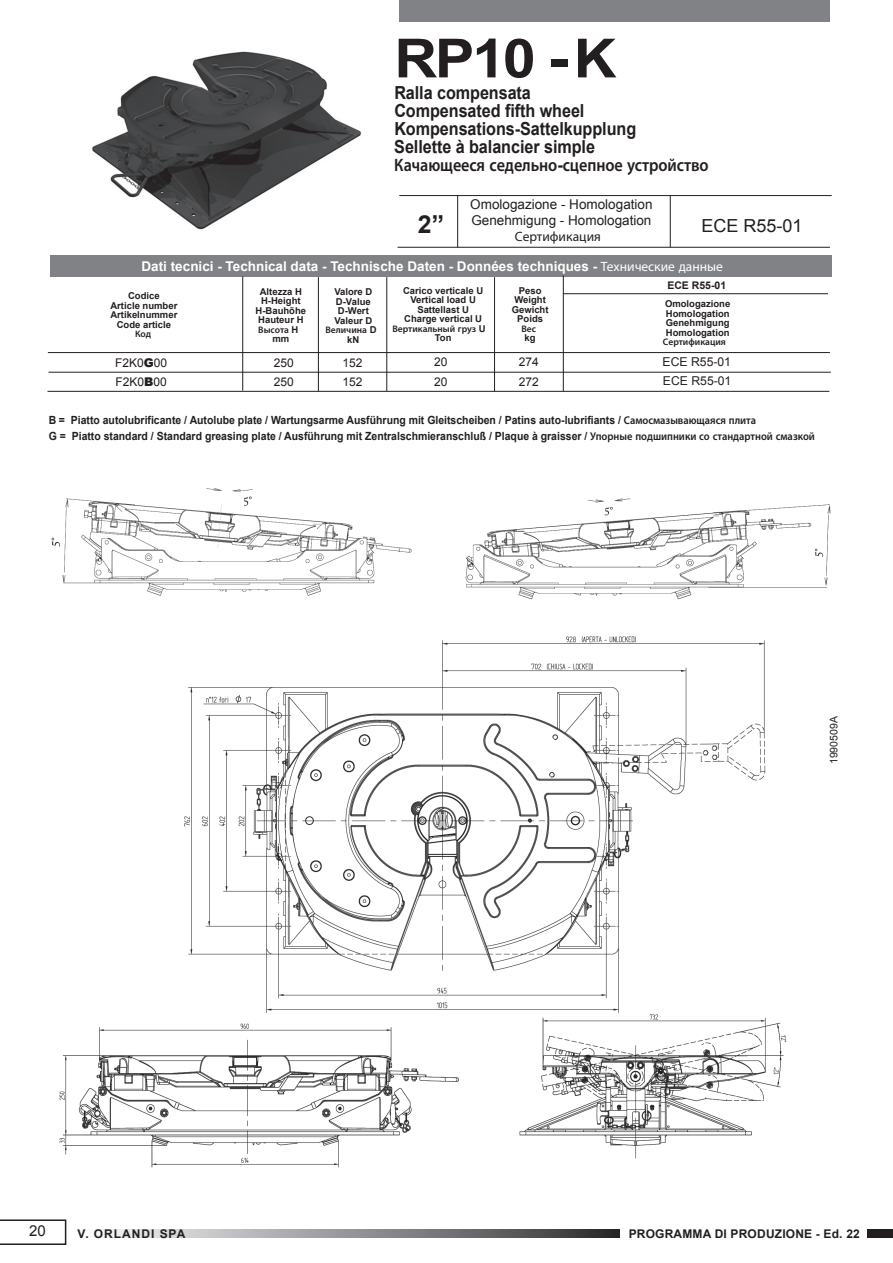
<style>
.page{position:relative;width:893px;height:1263px;background:#fff}
.page>*{position:absolute;margin:0;border:0;box-sizing:border-box;transform-origin:0 0}
.t1{font:700 54px "Arial";color:#231f20;scale:1.1 1}
.t2{font:700 24.75px "Arial";color:#231f20}
.t3{font:700 18px/18px "Arial";letter-spacing:-.005em;color:#231f20;scale:.9 1}
.t4{font:600 18px "Myriad Pro";letter-spacing:-.005em;color:#231f20;scale:.9 1}
.t5{font:18px "Arial";color:#231f20}
.t6{font:700 13.5px "Arial";color:#fff}
.t7{font:13.5px/16.2px "Arial";color:#231f20}
.t8{font:13.5px "Myriad Pro";color:#231f20}
.t9{font:12.15px "Arial";color:#231f20}
.t10{font:700 12px "Arial";letter-spacing:.015em;color:#231f20}
.t11{font:12px/19.2px "Arial";color:#231f20}
.t12{font:700 12px "Arial";letter-spacing:.08em;color:#231f20}
.t13{font:700 11.25px/16.2px "Arial";color:#231f20;scale:.93 1}
.t14{font:700 10.5px "Arial";color:#231f20}
.t15{font:10.5px "Arial";color:#231f20}
.t16{font:700 9.45px/9.4px "Arial";color:#231f20;text-align:center}
.t17{font:600 9.45px "Myriad Pro";color:#231f20}
.s1{font-family:"Arial";font-weight:700}
.s2{font-family:"Myriad Pro";font-weight:400}
.s3{font-weight:900}
.s4{font-family:"Myriad Pro";font-weight:600}
.s5{font-weight:400;font-size:15px}
</style>
<div class="page">
<svg style="left:0;top:1219px;width:66px;height:26px"></svg>
<div style="left:868px;top:1229px;width:25px;height:9px;background:#231f20"></div>
<svg style="left:102px;top:1229px;width:517px;height:9px"></svg>
<img style="left:51px;top:488px;width:780px;height:680px">
<div style="left:399px;top:0;width:431px;height:21px;background:#808285"></div>
<hr style="left:670px;top:196px;width:1px;height:51px;background:#231f20">
<hr style="left:457px;top:196px;width:1px;height:51px;background:#231f20">
<hr style="left:398px;top:247px;width:432px;height:1px;background:#231f20">
<hr style="left:399px;top:195px;width:433px;height:1px;background:#231f20">
<div style="left:828px;top:701px;width:17px;height:79px;background:#fff"></div>
<hr style="left:48px;top:372px;width:783px;height:1px;background:#231f20">
<hr style="left:48px;top:391px;width:781px;height:1px;background:#231f20">
<div style="left:50px;top:255px;width:782px;height:22px;background:#808285"></div>
<hr style="left:318px;top:277px;width:1px;height:114px;background:#231f20">
<hr style="left:386px;top:277px;width:1px;height:114px;background:#231f20">
<hr style="left:563px;top:276px;width:1px;height:115px;background:#231f20">
<hr style="left:563px;top:293px;width:265px;height:1px;background:#231f20">
<hr style="left:48px;top:352px;width:782px;height:1px;background:#231f20">
<hr style="left:494px;top:277px;width:1px;height:114px;background:#231f20">
<hr style="left:242px;top:276px;width:1px;height:115px;background:#231f20">
<img style="left:92px;top:51px;width:269px;height:179px">
<h1 class="t1" style="left:394px;top:23px;width:203px">RP10 -K</h1>
<h3 class="t3" style="left:394px;top:84px;width:270px">Ralla compensata<br>Compensated fifth wheel<br>Kompensations-Sattelkupplung<br>Sellette à balancier simple</h3>
<h3 class="t4" style="left:394px;top:153px;width:351px">Качающееся седельно<span class="s1">-</span>сцепное устройство</h3>
<p class="t7" style="left:470px;top:196px;width:184px">Omologazione - Homologation<br>Genehmigung - Homologation</p>
<p class="t8" style="left:515px;top:228px;width:87px">Сертификация</p>
<h2 class="t2" style="left:418px;top:208px;width:28px">2”</h2>
<h3 class="t5" style="left:701px;top:214px;width:103px">ECE R55-01</h3>
<p class="t6" style="left:142px;top:257px;width:583px">Dati tecnici - Technical data - Technische Daten - Données techniques - <span class="s2">Технические данные</span></p>
<p class="t16" style="left:110px;top:291px;width:68px">Codice<br>Article number<br>Artikelnummer<br>Code article</p>
<p class="t17" style="left:135px;top:328px;width:18px">Код</p>
<p class="t14" style="left:667px;top:278px;width:60px">ECE R55-01</p>
<p class="t16" style="left:403px;top:286px;width:82px">Carico verticale U<br>Vertical load U<br>Sattellast U<br>Charge vertical U</p>
<p class="t17" style="left:392px;top:323px;width:95px">Вертикальный груз <span class="s1">U</span></p>
<p class="t16" style="left:435px;top:333px;width:18px">Ton</p>
<p class="t16" style="left:512px;top:286px;width:38px">Peso<br>Weight<br>Gewicht<br>Poids</p>
<p class="t17" style="left:521px;top:323px;width:16px">Вес</p>
<p class="t16" style="left:525px;top:334px;width:13px">kg</p>
<p class="t16" style="left:256px;top:287px;width:52px">Altezza H<br>H-Height<br>H-Bauhõhe<br>Hauteur H</p>
<p class="t17" style="left:258px;top:323px;width:42px">Высота <span class="s1">H</span></p>
<p class="t16" style="left:272px;top:334px;width:18px">mm</p>
<p class="t16" style="left:334px;top:287px;width:39px">Valore D<br>D-Value<br>D-Wert<br>Valeur D</p>
<p class="t17" style="left:325px;top:324px;width:53px">Величина <span class="s1">D</span></p>
<p class="t16" style="left:347px;top:335px;width:14px">kN</p>
<p class="t16" style="left:665px;top:299px;width:67px;text-align:justify">Omologazione Homologation Genehmigung Homologation</p>
<p class="t17" style="left:663px;top:336px;width:65px">Сертификация</p>
<p class="t11" style="left:115px;top:353px;width:54px">F2K0<span class="s3">G</span>00</p>
<p class="t11" style="left:434px;top:353px;width:15px">20</p>
<p class="t11" style="left:519px;top:353px;width:22px">274</p>
<p class="t9" style="left:663px;top:354px;width:70px">ECE R55-01</p>
<p class="t11" style="left:115px;top:372px;width:53px">F2K0<span class="s3">B</span>00</p>
<p class="t11" style="left:434px;top:372px;width:15px">20</p>
<p class="t11" style="left:519px;top:372px;width:22px">272</p>
<p class="t9" style="left:663px;top:373px;width:70px">ECE R55-01</p>
<p class="t11" style="left:274px;top:353px;width:22px">250<br>250</p>
<p class="t11" style="left:343px;top:353px;width:22px">152</p>
<p class="t11" style="left:343px;top:372px;width:22px">152</p>
<p class="t13" style="left:49px;top:412px;width:825px">B = Piatto autolubrificante / Autolube plate / Wartungsarme Ausführung mit Gleitscheiben / Patins auto-lubrifiants / <span class="s4">Самосмазывающаяся плита<br></span>G = Piatto standard / Standard greasing plate / Ausführung mit Zentralschmieranschluß / Plaque à graisser / <span class="s4">Упорные подшипники со стандартной смазкой</span></p>
<p class="t15" style="left:827px;top:764px;width:49px;rotate:-90deg">1990509A</p>
<p class="t12" style="left:0;top:1226px;width:187px"><span class="s5">24 </span><sup>20</sup>V. ORV. ORLANDI SPA</p>
<p class="t12" style="left:83px;top:1226px;width:73px">LANDI SPA</p>
<p class="t10" style="left:629px;top:1225px;width:233px">PROGRAMMA DI PRODUZIONE - Ed. 22</p>
<p class="t10" style="left:645px;top:1226px;width:185px">PROGRAMMA DI PRODUZIONE</p>
</div>
